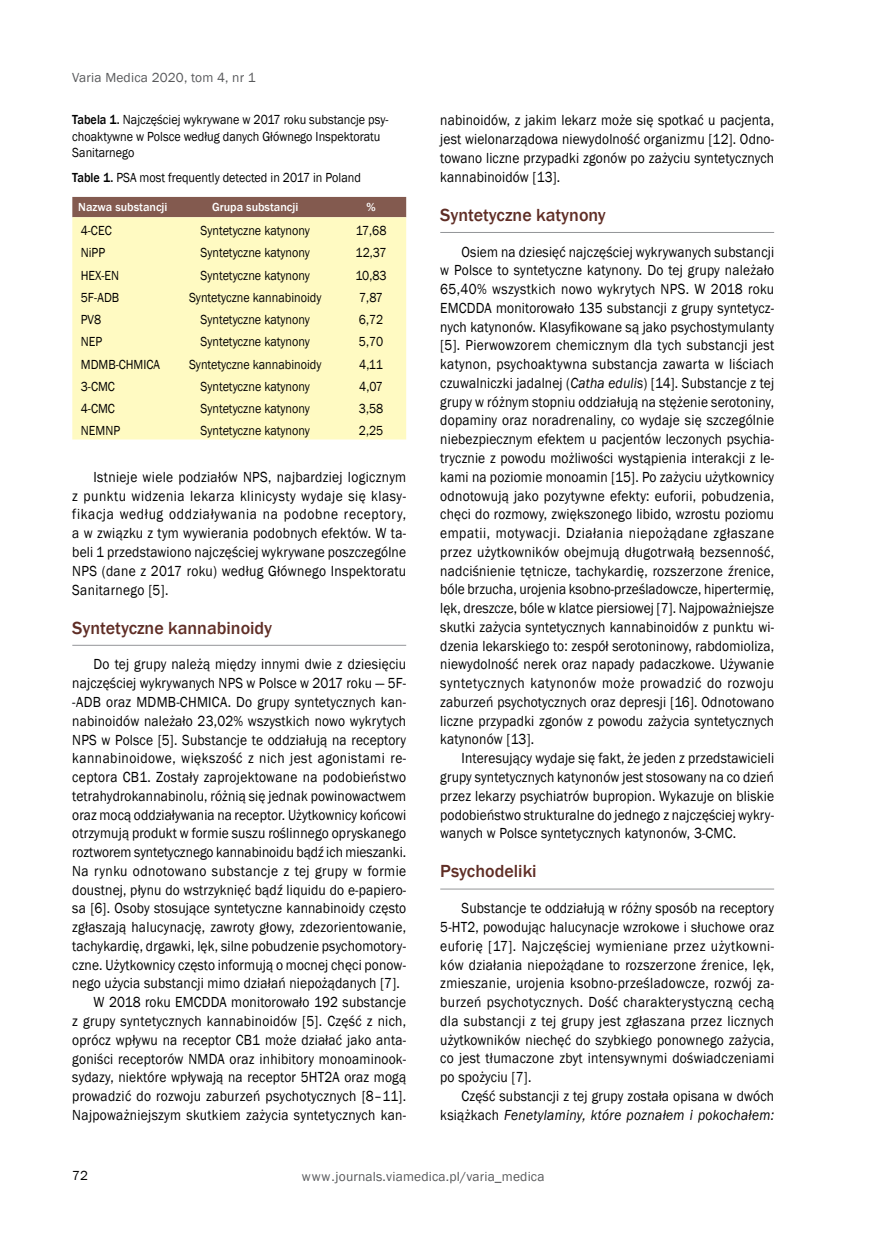
<style>
.page{position:relative;width:872px;height:1234px;background:#fff}
.page>*{position:absolute;margin:0;border:0;box-sizing:border-box;transform-origin:0 0}
.t1{font:500 18px "Franklin Gothic";color:#5f2d25}
.t2{font:15px/18.8px "Franklin Gothic";letter-spacing:.01em;color:#000;text-align:justify;scale:.9 1}
.t3{font:15px "Franklin Gothic";letter-spacing:.035em;color:#000;scale:.9 1}
.t4{font:15px "Franklin Gothic";letter-spacing:.03em;color:#000;scale:.9 1}
.t5{font:13.5px/16.5px "Franklin Gothic";color:#000;scale:.9 1}
.t6{font:13.5px "Franklin Gothic";letter-spacing:.01em;color:#58595b}
.t7{font:13.5px "Franklin Gothic";color:#000}
.t8{font:500 12px "Franklin Gothic";color:#fff}
.s1{font-weight:500}
.s2{font-style:italic}
</style>
<div class="page">
<hr style="left:72px;top:644px;width:334px;height:1px;background:#939598">
<hr style="left:440px;top:232px;width:334px;height:1px;background:#939598">
<hr style="left:440px;top:888px;width:334px;height:1px;background:#939598">
<div style="left:72px;top:197px;width:334px;height:20px;background:#835a4f"></div>
<div style="left:72px;top:217px;width:334px;height:222px;background:#fffac2"></div>
<p class="t6" style="left:72px;top:69px;width:185px">Varia Medica 2020, tom 4, nr 1</p>
<p class="t5" style="left:72px;top:112px;width:353px"><span class="s1">Tabela 1.</span> Najczęściej wykrywane w 2017 roku substancje psy&shy;choaktywne w Polsce według danych Głównego Inspektoratu<br>Sanitarnego</p>
<p class="t5" style="left:72px;top:170px;width:322px"><span class="s1">Table 1.</span> PSA most frequently detected in 2017 in Poland</p>
<p class="t8" style="left:78px;top:200px;width:91px">Nazwa substancji</p>
<p class="t8" style="left:212px;top:200px;width:88px">Grupa substancji</p>
<p class="t8" style="left:366px;top:200px;width:11px">%</p>
<p class="t5" style="left:81px;top:223px;width:36px">4-CEC</p>
<p class="t5" style="left:201px;top:223px;width:123px">Syntetyczne katynony</p>
<p class="t5" style="left:356px;top:223px;width:36px">17,68</p>
<p class="t5" style="left:81px;top:245px;width:29px">NiPP</p>
<p class="t5" style="left:201px;top:245px;width:123px">Syntetyczne katynony</p>
<p class="t5" style="left:356px;top:245px;width:36px">12,37</p>
<p class="t5" style="left:81px;top:267px;width:44px">HEX-EN</p>
<p class="t5" style="left:201px;top:267px;width:123px">Syntetyczne katynony</p>
<p class="t5" style="left:355px;top:267px;width:36px">10,83</p>
<p class="t5" style="left:81px;top:289px;width:44px">5F-ADB</p>
<p class="t5" style="left:189px;top:289px;width:149px">Syntetyczne kannabinoidy</p>
<p class="t5" style="left:359px;top:289px;width:28px">7,87</p>
<p class="t5" style="left:81px;top:311px;width:24px">PV8</p>
<p class="t5" style="left:201px;top:311px;width:123px">Syntetyczne katynony</p>
<p class="t5" style="left:359px;top:311px;width:29px">6,72</p>
<p class="t5" style="left:81px;top:334px;width:25px">NEP</p>
<p class="t5" style="left:201px;top:334px;width:123px">Syntetyczne katynony</p>
<p class="t5" style="left:359px;top:334px;width:29px">5,70</p>
<p class="t5" style="left:81px;top:356px;width:89px">MDMB-CHMICA</p>
<p class="t5" style="left:189px;top:356px;width:149px">Syntetyczne kannabinoidy</p>
<p class="t5" style="left:359px;top:356px;width:28px">4,11</p>
<p class="t5" style="left:81px;top:378px;width:39px">3-CMC</p>
<p class="t5" style="left:201px;top:378px;width:123px">Syntetyczne katynony</p>
<p class="t5" style="left:359px;top:378px;width:28px">4,07</p>
<p class="t5" style="left:81px;top:400px;width:39px">4-CMC</p>
<p class="t5" style="left:201px;top:400px;width:123px">Syntetyczne katynony</p>
<p class="t5" style="left:359px;top:400px;width:29px">3,58</p>
<p class="t5" style="left:81px;top:422px;width:45px">NEMNP</p>
<p class="t5" style="left:201px;top:422px;width:123px">Syntetyczne katynony</p>
<p class="t5" style="left:359px;top:422px;width:29px">2,25</p>
<p class="t2" style="left:72px;top:468px;width:372px;text-indent:21px">Istnieje wiele podziałów NPS, najbardziej logicznym z punktu widzenia lekarza klinicysty wydaje się klasy&shy;fikacja według oddziaływania na podobne receptory, a w związku z tym wywierania podobnych efektów. W ta&shy;beli 1 przedstawiono najczęściej wykrywane poszczególne NPS (dane z 2017 roku) według Głównego Inspektoratu Sanitarnego [5].</p>
<p class="t1" style="left:72px;top:616px;width:201px">Syntetyczne kannabinoidy</p>
<p class="t2" style="left:94px;top:655px;width:349px">Do tej grupy należą między innymi dwie z dziesięciu</p>
<p class="t2" style="left:72px;top:674px;width:372px">najczęściej wykrywanych NPS w Polsce w 2017 roku — 5F-</p>
<p class="t2" style="left:72px;top:692px;width:372px">-ADB oraz MDMB-CHMICA. Do grupy syntetycznych kan-</p>
<p class="t2" style="left:72px;top:711px;width:372px">nabinoidów należało 23,02% wszystkich nowo wykrytych</p>
<p class="t2" style="left:72px;top:730px;width:372px">NPS w Polsce [5]. Substancje te oddziałują na receptory</p>
<p class="t3" style="left:72px;top:748px;width:372px">kannabinoidowe, większość z nich jest agonistami re-</p>
<p class="t2" style="left:72px;top:767px;width:372px">ceptora CB1. Zostały zaprojektowane na podobieństwo</p>
<p class="t2" style="left:72px;top:786px;width:372px">tetrahydrokannabinolu, różnią się jednak powinowactwem</p>
<p class="t2" style="left:72px;top:805px;width:372px">oraz mocą oddziaływania na receptor. Użytkownicy końcowi</p>
<p class="t2" style="left:72px;top:824px;width:372px">otrzymują produkt w formie suszu roślinnego opryskanego</p>
<p class="t2" style="left:72px;top:842px;width:372px">roztworem syntetycznego kannabinoidu bądź ich mieszanki.</p>
<p class="t4" style="left:72px;top:861px;width:372px">Na rynku odnotowano substancje z tej grupy w formie</p>
<p class="t2" style="left:72px;top:880px;width:372px">doustnej, płynu do wstrzyknięć bądź liquidu do e-papiero-</p>
<p class="t2" style="left:72px;top:899px;width:372px">sa [6]. Osoby stosujące syntetyczne kannabinoidy często</p>
<p class="t2" style="left:72px;top:917px;width:372px">zgłaszają halucynację, zawroty głowy, zdezorientowanie,</p>
<p class="t2" style="left:72px;top:936px;width:372px">tachykardię, drgawki, lęk, silne pobudzenie psychomotory-</p>
<p class="t2" style="left:72px;top:955px;width:372px">czne. Użytkownicy często informują o mocnej chęci ponow-</p>
<p class="t2" style="left:72px;top:974px;width:365px">nego użycia substancji mimo działań niepożądanych [7].</p>
<p class="t2" style="left:94px;top:992px;width:349px">W 2018 roku EMCDDA monitorowało 192 substancje</p>
<p class="t2" style="left:72px;top:1011px;width:372px">z grupy syntetycznych kannabinoidów [5]. Część z nich,</p>
<p class="t2" style="left:72px;top:1030px;width:372px">oprócz wpływu na receptor CB1 może działać jako anta-</p>
<p class="t2" style="left:72px;top:1049px;width:372px">goniści receptorów NMDA oraz inhibitory monoaminook-</p>
<p class="t2" style="left:72px;top:1067px;width:372px">sydazy, niektóre wpływają na receptor 5HT2A oraz mogą</p>
<p class="t2" style="left:72px;top:1086px;width:372px">prowadzić do rozwoju zaburzeń psychotycznych [8–11].</p>
<p class="t2" style="left:72px;top:1105px;width:372px">Najpoważniejszym skutkiem zażycia syntetycznych kan-</p>
<p class="t2" style="left:440px;top:111px;width:372px">nabinoidów, z jakim lekarz może się spotkać u pacjenta, jest wielonarządowa niewydolność organizmu [12]. Odno&shy;towano liczne przypadki zgonów po zażyciu syntetycznych kannabinoidów [13].</p>
<p class="t1" style="left:440px;top:204px;width:167px">Syntetyczne katynony</p>
<p class="t2" style="left:440px;top:242px;width:372px;text-indent:21px">Osiem na dziesięć najczęściej wykrywanych substancji w Polsce to syntetyczne katynony. Do tej grupy należało 65,40% wszystkich nowo wykrytych NPS. W 2018 roku EMCDDA monitorowało 135 substancji z grupy syntetycz&shy;nych katynonów. Klasyfikowane są jako psychostymulanty [5]. Pierwowzorem chemicznym dla tych substancji jest katynon, psychoaktywna substancja zawarta w liściach czuwalniczki jadalnej (<span class="s2">Catha edulis</span>) [14]. Substancje z tej grupy w różnym stopniu oddziałują na stężenie serotoniny, dopaminy oraz noradrenaliny, co wydaje się szczególnie niebezpiecznym efektem u pacjentów leczonych psychia&shy;trycznie z powodu możliwości wystąpienia interakcji z le&shy;kami na poziomie monoamin [15]. Po zażyciu użytkownicy odnotowują jako pozytywne efekty: euforii, pobudzenia, chęci do rozmowy, zwiększonego libido, wzrostu poziomu empatii, motywacji. Działania niepożądane zgłaszane przez użytkowników obejmują długotrwałą bezsenność, nadciśnienie tętnicze, tachykardię, rozszerzone źrenice, bóle brzucha, urojenia ksobno-prześladowcze, hipertermię, lęk, dreszcze, bóle w klatce piersiowej [7]. Najpoważniejsze skutki zażycia syntetycznych kannabinoidów z punktu wi&shy;dzenia lekarskiego to: zespół serotoninowy, rabdomioliza, niewydolność nerek oraz napady padaczkowe. Używanie syntetycznych katynonów może prowadzić do rozwoju zaburzeń psychotycznych oraz depresji [16]. Odnotowano liczne przypadki zgonów z powodu zażycia syntetycznych katynonów [13].</p>
<p class="t2" style="left:440px;top:749px;width:372px;text-indent:21px">Interesujący wydaje się fakt, że jeden z przedstawicieli grupy syntetycznych katynonów jest stosowany na co dzień przez lekarzy psychiatrów bupropion. Wykazuje on bliskie podobieństwo strukturalne do jednego z najczęściej wykry&shy;wanych w Polsce syntetycznych katynonów, 3-CMC.</p>
<p class="t1" style="left:440px;top:860px;width:98px">Psychodeliki</p>
<p class="t2" style="left:440px;top:898px;width:372px;text-indent:21px">Substancje te oddziałują w różny sposób na receptory 5-HT2, powodując halucynacje wzrokowe i słuchowe oraz euforię [17]. Najczęściej wymieniane przez użytkowni&shy;ków działania niepożądane to rozszerzone źrenice, lęk, zmieszanie, urojenia ksobno-prześladowcze, rozwój za&shy;burzeń psychotycznych. Dość charakterystyczną cechą dla substancji z tej grupy jest zgłaszana przez licznych użytkowników niechęć do szybkiego ponownego zażycia, co jest tłumaczone zbyt intensywnymi doświadczeniami po spożyciu [7].</p>
<p class="t2" style="left:440px;top:1086px;width:372px;text-align:right">Część substancji z tej grupy została opisana w dwóch książkach <span class="s2">Fenetylaminy, które poznałem i pokochałem:</span></p>
<p class="t7" style="left:72px;top:1166px;width:17px">72</p>
<p class="t6" style="left:302px;top:1168px;width:244px">www.journals.viamedica.pl/varia_medica</p>
</div>
